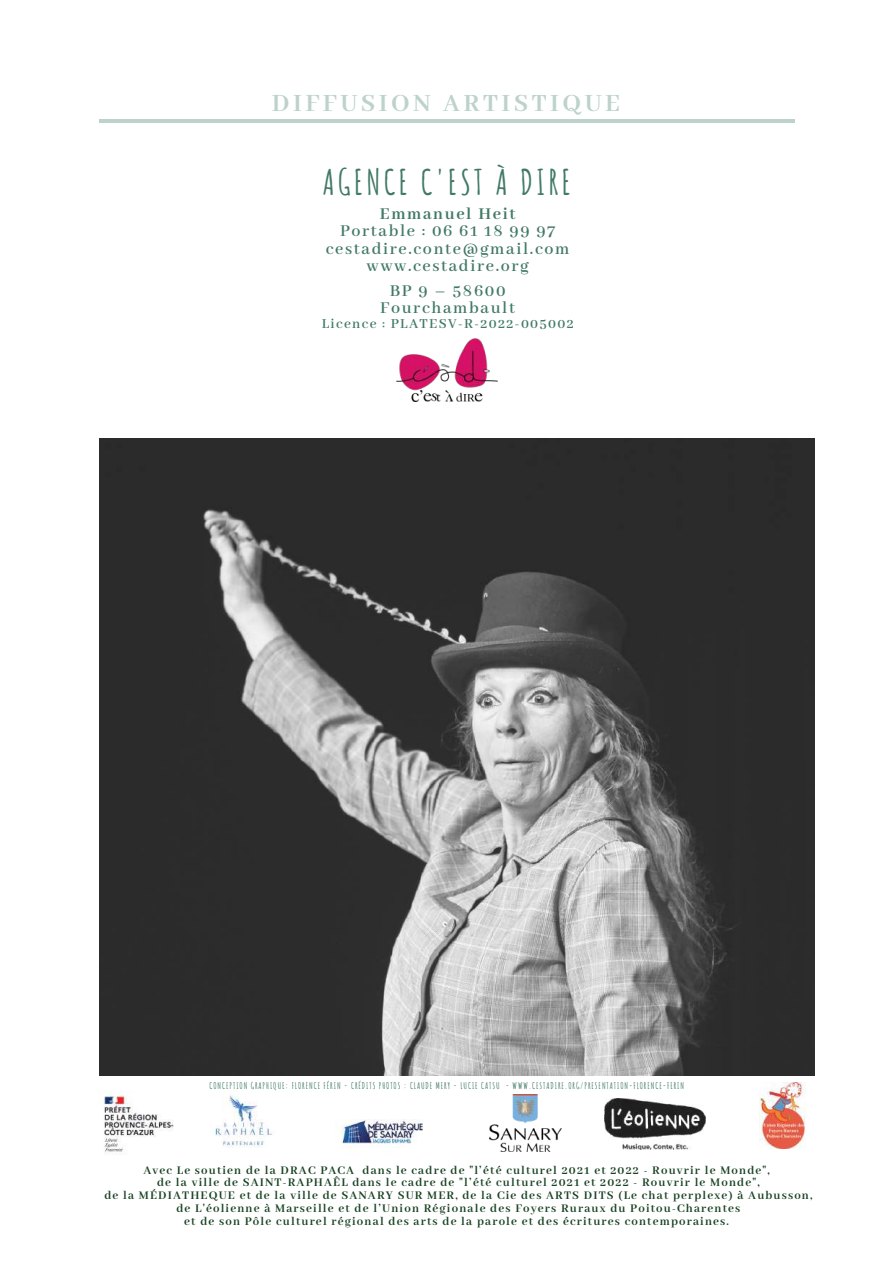
<style>
.page{position:relative;width:894px;height:1264px;background:#fff}
.page>*{position:absolute;margin:0;border:0;box-sizing:border-box;transform-origin:0 0}
.t1{font:700 34.5px "Amatic SC";letter-spacing:.09em;color:#417967}
.t2{font:700 27px "Abhaya Libre";letter-spacing:.13em;color:#bcd2cb}
.t3{font:600 18px/17.5px "Abhaya Libre";letter-spacing:.09em;color:#417967;text-align:center}
.t4{font:700 18px "Abhaya Libre";letter-spacing:.09em;color:#417967}
.t5{font:600 15px "Abhaya Libre";letter-spacing:.09em;color:#417967}
.t6{font:700 12.75px/12.8px "Abhaya Libre";letter-spacing:.09em;color:#184222;text-align:center}
.t7{font:700 9px "Amatic SC";letter-spacing:.1em;color:#417967}
</style>
<div class="page">
<img style="left:99px;top:438px;width:714px;height:637px">
<hr style="left:99px;top:119px;width:695px;height:3px;background:#bcd2cb">
<img style="left:396px;top:338px;width:101px;height:63px">
<img style="left:489px;top:1094px;width:72px;height:57px">
<img style="left:335px;top:1119px;width:88px;height:25px">
<img style="left:759px;top:1082px;width:47px;height:66px">
<img style="left:103px;top:1090px;width:71px;height:65px">
<img style="left:604px;top:1098px;width:100px;height:51px">
<img style="left:214px;top:1095px;width:58px;height:53px">
<h2 class="t2" style="left:272px;top:88px;width:349px">DIFFUSION ARTISTIQUE</h2>
<h1 class="t1" style="left:322px;top:160px;width:250px">AGENCE C'EST À DIRE</h1>
<h3 class="t4" style="left:379px;top:204px;width:137px">Emmanuel Heit</h3>
<h3 class="t3" style="left:326px;top:223px;width:245px">Portable : 06 61 18 99 97 cestadire.conte@gmail.com www.cestadire.org</h3>
<h3 class="t3" style="left:380px;top:282px;width:136px">BP 9 – 58600<br>Fourchambault</h3>
<p class="t5" style="left:322px;top:315px;width:253px">Licence : PLATESV-R-2022-005002</p>
<p class="t7" style="left:209px;top:1079px;width:476px">CONCEPTION GRAPHIQUE: FLORENCE FÉRIN - CRÉDITS PHOTOS : CLAUDE MERY - LUCIE CATSU - WWW.CESTADIRE.ORG/PRESENTATION-FLORENCE-FERIN</p>
<p class="t6" style="left:104px;top:1164px;width:709px">Avec Le soutien de la DRAC PACA dans le cadre de "l’été culturel 2021 et 2022 - Rouvrir le Monde",<br>de la ville de SAINT-RAPHAÊL dans le cadre de "l’été culturel 2021 et 2022 - Rouvrir le Monde",<br>de la MÉDIATHEQUE et de la ville de SANARY SUR MER, de la Cie des ARTS DITS (Le chat perplexe) à Aubusson, de L'éolienne à Marseille et de l’Union Régionale des Foyers Ruraux du Poitou-Charentes<br>et de son Pôle culturel régional des arts de la parole et des écritures contemporaines.</p>
</div>
